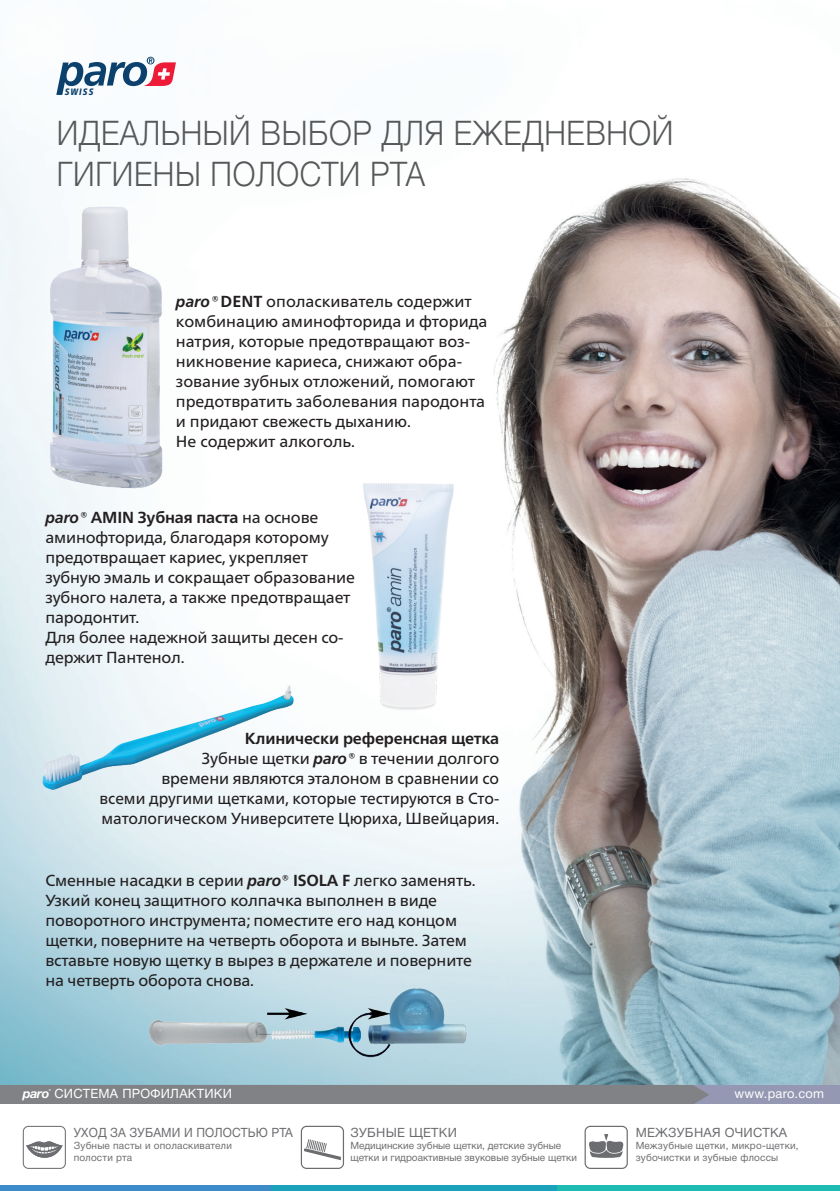
<style>
.page{position:relative;width:840px;height:1191px;background:#fff}
.page>*{position:absolute;margin:0;border:0;box-sizing:border-box;transform-origin:0 0}
.t1{font:300 34px/40.8px "Helvetica Neue Cyr";letter-spacing:.02em;color:#57585a;scale:.9 1}
.t2{font:16px/20px "Frutiger Neue LTCYR";letter-spacing:-.01em;color:#231f20}
.t3{font:12.8px "Helvetica Neue Cyr";letter-spacing:.02em;color:#fff}
.t4{font:12.8px "Helvetica Neue Cyr";letter-spacing:.02em;color:#6c6d70}
.t5{font:12.8px "Helvetica Neue Cyr";letter-spacing:.02em;color:#6c6d70;scale:.94 1}
.t6{font:10px/12px "Helvetica Neue Cyr";letter-spacing:.02em;color:#6c6d70}
.t7{font:10px/12px "Helvetica Neue Cyr";color:#6c6d70}
.t8{font:italic 900 9.2px "Frutiger LT Std";letter-spacing:.15em;color:#0c416e;scale:.82 1}
.t9{font:500 5.6px "Helvetica Neue Cyr";color:#fff}
.s1{font-weight:700;font-style:italic}
.s2{font-weight:700}
</style>
<div class="page">
<img style="left:0;top:56px;width:839px;height:1029px">
<div style="left:270px;top:1185px;width:287px;height:6px;background:#1aa2ba"></div>
<div style="left:0;top:1185px;width:270px;height:6px;background:#3e8bc9"></div>
<div style="left:557px;top:1185px;width:282px;height:6px;background:#1dbbb1"></div>
<div style="left:689px;top:1085px;width:150px;height:19px;background:#9498b2"></div>
<div style="left:0;top:1085px;width:709px;height:19px;background:#808285"></div>
<svg style="left:56px;top:57px;width:120px;height:38px"></svg>
<img style="left:360px;top:478px;width:97px;height:236px">
<img style="left:45px;top:204px;width:131px;height:289px">
<img style="left:147px;top:987px;width:329px;height:76px">
<img style="left:40px;top:680px;width:261px;height:114px">
<div style="left:23px;top:1125px;width:43px;height:43px;border:1px solid #6c6d70;border-radius:5px"></div>
<svg style="left:26px;top:1141px;width:36px;height:16px"></svg>
<div style="left:300px;top:1125px;width:44px;height:44px;border:1px solid #6c6d70;border-radius:5px"></div>
<svg style="left:304px;top:1139px;width:37px;height:21px"></svg>
<div style="left:584px;top:1125px;width:43px;height:44px;border:1px solid #6c6d70;border-radius:5px"></div>
<svg style="left:589px;top:1134px;width:34px;height:23px"></svg>
<p class="t8" style="left:65px;top:86px;width:36px">SWISS</p>
<h1 class="t1" style="left:57px;top:113px;width:686px">ИДЕАЛЬНЫЙ ВЫБОР ДЛЯ ЕЖЕДНЕВНОЙ<br>ГИГИЕНЫ ПОЛОСТИ РТА</h1>
<p class="t2" style="left:176px;top:291px;width:313px"><span class="s1">paro®</span><span class="s2">DENT</span> ополаскиватель содержит комбинацию аминофторида и фторида натрия, которые предотвращают воз&shy;никновение кариеса, снижают обра&shy;зование зубных отложений, помогают предотвратить заболевания пародонта и придают свежесть дыханию.<br>Не содержит алкоголь.</p>
<p class="t2" style="left:45px;top:507px;width:311px"><span class="s1">paro®</span> <span class="s2">AMIN Зубная паста</span> на основе аминофторида, благодаря которому предотвращает кариес, укрепляет зубную эмаль и сокращает образование зубного налета, а также предотвращает пародонтит.<br>Для более надежной защиты десен со&shy;держит Пантенол.</p>
<p class="t2" style="left:99px;top:728px;width:401px;text-align:right"><span class="s2">Клинически референсная щетка<br></span>Зубные щетки <span class="s1">paro®</span> в течении долгого<br>времени являются эталоном в сравнении со<br>всеми другими щетками, которые тестируются в Сто&shy;матологическом Университете Цюриха, Швейцария.</p>
<p class="t2" style="left:45px;top:870px;width:431px">Сменные насадки в серии <span class="s1">paro</span><span class="s2">® ISOLA F</span> легко заменять.<br>Узкий конец защитного колпачка выполнен в виде поворотного инструмента; поместите его над концом щетки, поверните на четверть оборота и выньте. Затем вставьте новую щетку в вырез в держателе и поверните на четверть оборота снова.</p>
<p class="t3" style="left:23px;top:1086px;width:211px"><span class="s1">paro</span> СИСТЕМА ПРОФИЛАКТИКИ</p>
<p class="t9" style="left:49px;top:1088px;width:4px">®</p>
<p class="t3" style="left:734px;top:1086px;width:91px">www.paro.com</p>
<p class="t5" style="left:74px;top:1125px;width:235px">УХОД ЗА ЗУБАМИ И ПОЛОСТЬЮ РТА</p>
<p class="t6" style="left:74px;top:1139px;width:160px">Зубные пасты и ополаскиватели полости рта</p>
<p class="t4" style="left:350px;top:1125px;width:108px">ЗУБНЫЕ ЩЕТКИ</p>
<p class="t7" style="left:350px;top:1139px;width:228px">Медицинские зубные щетки, детские зубные щетки и гидроактивные звуковые зубные щетки</p>
<p class="t4" style="left:635px;top:1125px;width:153px">МЕЖЗУБНАЯ ОЧИСТКА</p>
<p class="t6" style="left:635px;top:1139px;width:164px">Межзубные щетки, микро-щетки, зубочистки и зубные флоссы</p>
</div>
